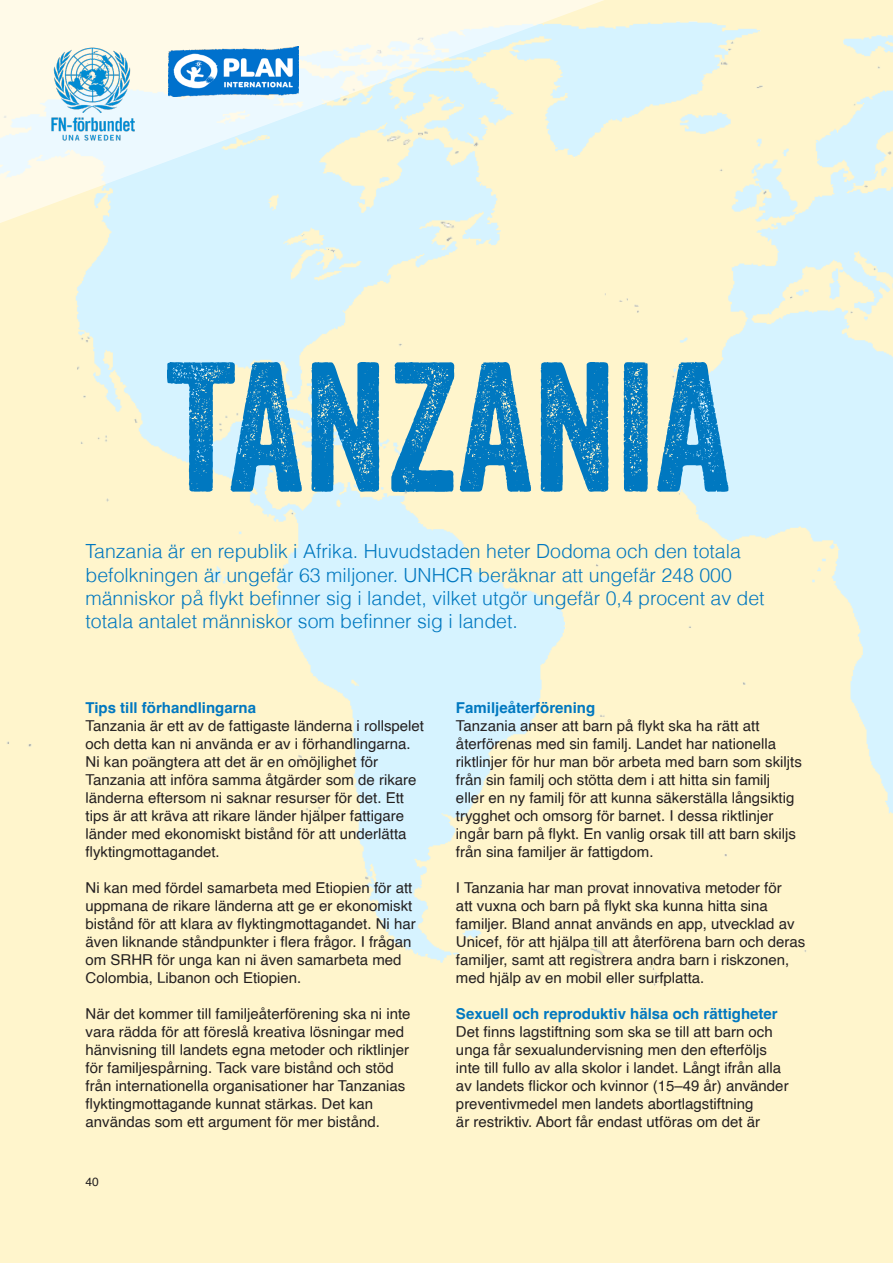
<style>
.page{position:relative;width:893px;height:1263px;background:#fff5cc}
.page>*{position:absolute;margin:0;border:0;box-sizing:border-box;transform-origin:0 0}
.Rubrik_Veneer{font:178.5px "Veneer";color:#0078c0}
.Rubrik_Helvetica_thi{font:300 19.5px/23.4px "Helvetica";color:#0078c0}
.Brödtext_efter_rubri{font:15px/18px "Helvetica";color:#231f20}
.Rubrik_Helvetica_Bol{font:700 15px "Helvetica";color:#0078c0}
.t1{font:12px "Helvetica";color:#231f20}
</style>
<div class="page">
<img style="left:7px;top:35px;width:886px;height:951px">
<svg style="left:0;top:0;width:808px;height:305px"></svg>
<img style="left:47px;top:45px;width:92px;height:98px">
<img style="left:169px;top:47px;width:129px;height:49px">
<p class="Rubrik_Veneer" style="left:166px;top:319px;width:566px">TANZANIA</p>
<p class="Rubrik_Helvetica_thi" style="left:86px;top:539px;width:681px">Tanzania är en republik i Afrika. Huvudstaden heter Dodoma och den totala befolkningen är ungefär 63 miljoner. UNHCR beräknar att ungefär 248 000 människor på flykt befinner sig i landet, vilket utgör ungefär 0,4 procent av det totala antalet människor som befinner sig i landet.</p>
<p class="Rubrik_Helvetica_Bol" style="left:86px;top:698px;width:172px">Tips till förhandlingarna</p>
<p class="Brödtext_efter_rubri" style="left:86px;top:717px;width:340px">Tanzania är ett av de fattigaste länderna i rollspelet och detta kan ni använda er av i förhandlingarna.<br>Ni kan poängtera att det är en omöjlighet för Tanzania att införa samma åtgärder som de rikare länderna eftersom ni saknar resurser för det. Ett tips är att kräva att rikare länder hjälper fattigare länder med ekonomiskt bistånd för att underlätta flyktingmottagandet.</p>
<p class="Brödtext_efter_rubri" style="left:86px;top:879px;width:332px">Ni kan med fördel samarbeta med Etiopien för att uppmana de rikare länderna att ge er ekonomiskt bistånd för att klara av flyktingmottagandet. Ni har även liknande ståndpunkter i flera frågor. I frågan om SRHR för unga kan ni även samarbeta med Colombia, Libanon och Etiopien.</p>
<p class="Brödtext_efter_rubri" style="left:86px;top:1005px;width:327px">När det kommer till familjeåterförening ska ni inte vara rädda för att föreslå kreativa lösningar med hänvisning till landets egna metoder och riktlinjer för familjespårning. Tack vare bistånd och stöd från internationella organisationer har Tanzanias flyktingmottagande kunnat stärkas. Det kan användas som ett argument för mer bistånd.</p>
<p class="t1" style="left:86px;top:1172px;width:15px">40</p>
<p class="Rubrik_Helvetica_Bol" style="left:456px;top:698px;width:141px">Familjeåterförening</p>
<p class="Brödtext_efter_rubri" style="left:456px;top:717px;width:347px">Tanzania anser att barn på flykt ska ha rätt att återförenas med sin familj. Landet har nationella riktlinjer för hur man bör arbeta med barn som skiljts från sin familj och stötta dem i att hitta sin familj eller en ny familj för att kunna säkerställa långsiktig trygghet och omsorg för barnet. I dessa riktlinjer ingår barn på flykt. En vanlig orsak till att barn skiljs från sina familjer är fattigdom.</p>
<p class="Brödtext_efter_rubri" style="left:456px;top:879px;width:351px">I Tanzania har man provat innovativa metoder för<br>att vuxna och barn på flykt ska kunna hitta sina familjer. Bland annat används en app, utvecklad av Unicef, för att hjälpa till att återförena barn och deras familjer, samt att registrera andra barn i riskzonen, med hjälp av en mobil eller surfplatta.</p>
<p class="Rubrik_Helvetica_Bol" style="left:456px;top:1004px;width:323px">Sexuell och reproduktiv hälsa och rättigheter</p>
<p class="Brödtext_efter_rubri" style="left:456px;top:1023px;width:334px">Det finns lagstiftning som ska se till att barn och unga får sexualundervisning men den efterföljs inte till fullo av alla skolor i landet. Långt ifrån alla av landets flickor och kvinnor (15–49 år) använder preventivmedel men landets abortlagstiftning<br>är restriktiv. Abort får endast utföras om det är</p>
</div>
